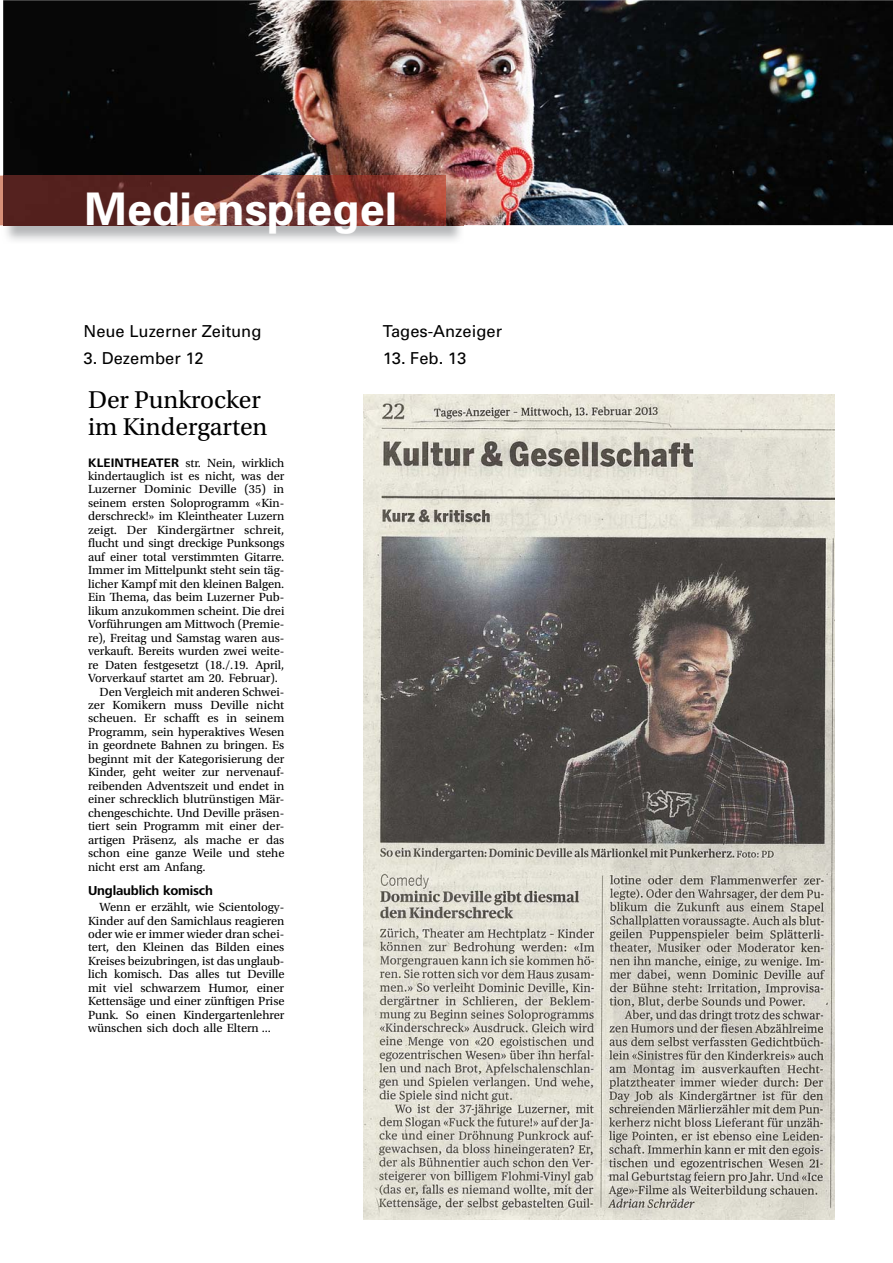
<style>
.page{position:relative;width:893px;height:1263px;background:#fff}
.page>*{position:absolute;margin:0;border:0;box-sizing:border-box;transform-origin:0 0}
.t1{font:700 45px "Univers";color:#fff}
.t2{font:25.65px/27px "Utopia Std";color:#000}
.t3{font:16.5px "Univers";color:#000}
.t4{font:700 13.5px "Frutiger Next Pro";letter-spacing:-.015em;color:#000}
.t5{font:12.45px/13.5px "Utopia Std";letter-spacing:-.005em;color:#000;text-align:justify}
.s1{font-family:"Frutiger Next Pro";font-weight:700;font-size:12.75px}
</style>
<div class="page">
<img style="left:363px;top:395px;width:471px;height:824px">
<img style="left:3px;top:0;width:889px;height:225px">
<img style="left:2px;top:176px;width:462px;height:65px">
<svg style="left:0;top:176px;width:445px;height:49px;background:#6e312b"></svg>
<h1 class="t1" style="left:85px;top:193px;width:314px">Medienspiegel</h1>
<h3 class="t3" style="left:83px;top:325px;width:179px">Neue Luzerner Zeitung</h3>
<h3 class="t3" style="left:83px;top:352px;width:122px">3. Dezember 12</h3>
<h2 class="t2" style="left:88px;top:388px;width:181px">Der Punkrocker im Kindergarten</h2>
<p class="t5" style="left:88px;top:457px;width:198px"><span class="s1">KLEINTHEATER</span> str. Nein, wirklich</p>
<p class="t5" style="left:88px;top:470px;width:198px">kindertauglich ist es nicht, was der</p>
<p class="t5" style="left:88px;top:484px;width:198px">Luzerner Dominic Deville (35) in</p>
<p class="t5" style="left:88px;top:497px;width:198px">seinem ersten Soloprogramm «Kin-</p>
<p class="t5" style="left:88px;top:511px;width:198px">derschreck!» im Kleintheater Luzern</p>
<p class="t5" style="left:88px;top:524px;width:198px">zeigt. Der Kindergärtner schreit,</p>
<p class="t5" style="left:88px;top:538px;width:198px">flucht und singt dreckige Punksongs</p>
<p class="t5" style="left:88px;top:551px;width:198px">auf einer total verstimmten Gitarre.</p>
<p class="t5" style="left:88px;top:565px;width:198px">Immer im Mittelpunkt steht sein täg-</p>
<p class="t5" style="left:88px;top:578px;width:198px">licher Kampf mit den kleinen Balgen.</p>
<p class="t5" style="left:88px;top:592px;width:198px">Ein Thema, das beim Luzerner Pub-</p>
<p class="t5" style="left:88px;top:605px;width:198px">likum anzukommen scheint. Die drei</p>
<p class="t5" style="left:88px;top:619px;width:198px">Vorführungen am Mittwoch (Premie-</p>
<p class="t5" style="left:88px;top:632px;width:198px">re), Freitag und Samstag waren aus-</p>
<p class="t5" style="left:88px;top:645px;width:198px">verkauft. Bereits wurden zwei weite-</p>
<p class="t5" style="left:88px;top:659px;width:198px">re Daten festgesetzt (18./.19. April,</p>
<p class="t5" style="left:88px;top:672px;width:191px">Vorverkauf startet am 20. Februar).</p>
<p class="t5" style="left:100px;top:686px;width:186px">Den Vergleich mit anderen Schwei-</p>
<p class="t5" style="left:88px;top:699px;width:198px">zer Komikern muss Deville nicht</p>
<p class="t5" style="left:88px;top:713px;width:198px">scheuen. Er schafft es in seinem</p>
<p class="t5" style="left:88px;top:726px;width:198px">Programm, sein hyperaktives Wesen</p>
<p class="t5" style="left:88px;top:740px;width:198px">in geordnete Bahnen zu bringen. Es</p>
<p class="t5" style="left:88px;top:753px;width:198px">beginnt mit der Kategorisierung der</p>
<p class="t5" style="left:88px;top:767px;width:198px">Kinder, geht weiter zur nervenauf-</p>
<p class="t5" style="left:88px;top:780px;width:198px">reibenden Adventszeit und endet in</p>
<p class="t5" style="left:88px;top:794px;width:198px">einer schrecklich blutrünstigen Mär-</p>
<p class="t5" style="left:88px;top:807px;width:198px">chengeschichte. Und Deville präsen-</p>
<p class="t5" style="left:88px;top:821px;width:198px">tiert sein Programm mit einer der-</p>
<p class="t5" style="left:88px;top:834px;width:198px">artigen Präsenz, als mache er das</p>
<p class="t5" style="left:88px;top:848px;width:198px">schon eine ganze Weile und stehe</p>
<p class="t5" style="left:88px;top:861px;width:119px">nicht erst am Anfang.</p>
<p class="t4" style="left:88px;top:884px;width:126px">Unglaublich komisch</p>
<p class="t5" style="left:88px;top:901px;width:198px;text-indent:11px">Wenn er erzählt, wie Scientology-Kinder auf den Samichlaus reagieren oder wie er immer wieder dran schei&shy;tert, den Kleinen das Bilden eines Kreises beizubringen, ist das unglaub&shy;lich komisch. Das alles tut Deville mit viel schwarzem Humor, einer Kettensäge und einer zünftigen Prise Punk. So einen Kindergartenlehrer wünschen sich doch alle Eltern ...</p>
<h3 class="t3" style="left:383px;top:325px;width:121px">Tages-Anzeiger</h3>
<h3 class="t3" style="left:383px;top:352px;width:85px">13. Feb. 13</h3>
</div>
